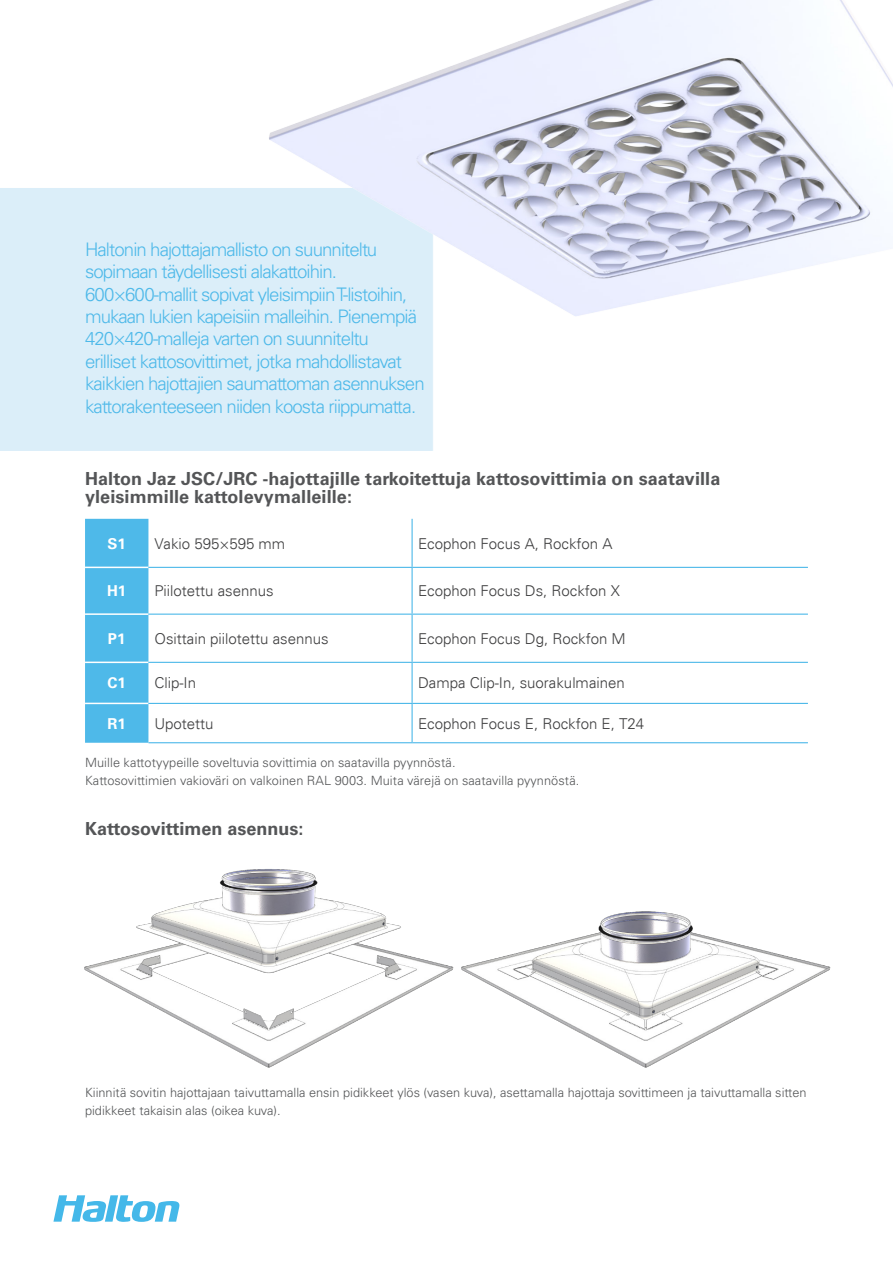
<style>
.page{position:relative;width:893px;height:1263px;background:#fff}
.page>*{position:absolute;margin:0;border:0;box-sizing:border-box;transform-origin:0 0}
.väläri{font:300 18.6px/22.4px "Univers LT Std";letter-spacing:-.05em;color:#4eb9e9}
.leipis_takasivu{font:700 18px/18px "Univers LT Std";letter-spacing:.005em;color:#545557}
.t1{font:300 15px "Univers";color:#3e3e3f}
.t2{font:700 15px "Univers LT Std";color:#fff}
.leipis_takasivu-2{font:300 12.75px/18px "Univers LT Std";color:#545557}
</style>
<div class="page">
<svg style="left:53px;top:1195px;width:126px;height:27px"></svg>
<div style="left:0;top:188px;width:204px;height:263px;background:#dbeef9"></div>
<div style="left:85px;top:519px;width:63px;height:224px;background:#4eb9e9"></div>
<hr style="left:85px;top:567px;width:63px;height:1px;background:#fff">
<hr style="left:85px;top:613px;width:63px;height:2px;background:#fff">
<hr style="left:85px;top:662px;width:63px;height:1px;background:#fff">
<hr style="left:85px;top:703px;width:63px;height:1px;background:#fff">
<hr style="left:148px;top:662px;width:264px;height:1px;background:#4eb9e9">
<hr style="left:412px;top:662px;width:396px;height:1px;background:#4eb9e9">
<hr style="left:148px;top:567px;width:264px;height:1px;background:#4eb9e9">
<hr style="left:412px;top:567px;width:396px;height:1px;background:#4eb9e9">
<hr style="left:148px;top:614px;width:264px;height:1px;background:#4eb9e9">
<hr style="left:412px;top:614px;width:396px;height:1px;background:#4eb9e9">
<hr style="left:148px;top:703px;width:264px;height:1px;background:#4eb9e9">
<hr style="left:412px;top:703px;width:396px;height:1px;background:#4eb9e9">
<hr style="left:148px;top:742px;width:264px;height:1px;background:#4eb9e9">
<hr style="left:412px;top:742px;width:396px;height:1px;background:#4eb9e9">
<hr style="left:412px;top:519px;width:1px;height:48px;background:#4eb9e9">
<hr style="left:412px;top:568px;width:1px;height:46px;background:#4eb9e9">
<hr style="left:412px;top:615px;width:1px;height:47px;background:#4eb9e9">
<hr style="left:412px;top:663px;width:1px;height:40px;background:#4eb9e9">
<hr style="left:412px;top:704px;width:1px;height:38px;background:#4eb9e9">
<img style="left:84px;top:869px;width:356px;height:199px">
<img style="left:440px;top:911px;width:391px;height:157px">
<img style="left:204px;top:0;width:689px;height:451px">
<p class="väläri" style="left:85px;top:238px;width:341px">Haltonin hajottajamallisto on suunniteltu sopimaan täydellisesti alakattoihin.<br>600×600-mallit sopivat yleisimpiin T-listoihin, mukaan lukien kapeisiin malleihin. Pienempiä 420×420-malleja varten on suunniteltu erilliset kattosovittimet, jotka mahdollistavat kaikkien hajottajien saumattoman asennuksen kattorakenteeseen niiden koosta riippumatta.</p>
<p class="leipis_takasivu" style="left:85px;top:470px;width:637px">Halton Jaz JSC/JRC -hajottajille tarkoitettuja kattosovittimia on saatavilla yleisimmille kattolevymalleille:</p>
<p class="t2" style="left:108px;top:534px;width:20px">S1</p>
<p class="t1" style="left:154px;top:534px;width:132px">Vakio 595×595 mm</p>
<p class="t1" style="left:418px;top:534px;width:196px">Ecophon Focus A, Rockfon A</p>
<p class="t2" style="left:107px;top:582px;width:21px">H1</p>
<p class="t1" style="left:154px;top:582px;width:121px">Piilotettu asennus</p>
<p class="t1" style="left:418px;top:582px;width:203px">Ecophon Focus Ds, Rockfon X</p>
<p class="t2" style="left:108px;top:630px;width:19px">P1</p>
<p class="t1" style="left:154px;top:629px;width:176px">Osittain piilotettu asennus</p>
<p class="t1" style="left:418px;top:629px;width:209px">Ecophon Focus Dg, Rockfon M</p>
<p class="t2" style="left:108px;top:674px;width:20px">C1</p>
<p class="t1" style="left:154px;top:674px;width:43px">Clip-In</p>
<p class="t1" style="left:418px;top:674px;width:208px">Dampa Clip-In, suorakulmainen</p>
<p class="t2" style="left:108px;top:714px;width:20px">R1</p>
<p class="t1" style="left:154px;top:714px;width:61px">Upotettu</p>
<p class="t1" style="left:418px;top:714px;width:227px">Ecophon Focus E, Rockfon E, T24</p>
<p class="leipis_takasivu-2" style="left:85px;top:754px;width:372px">Muille kattotyypeille soveltuvia sovittimia on saatavilla pyynnöstä.</p>
<p class="leipis_takasivu-2" style="left:85px;top:772px;width:496px">Kattosovittimien vakioväri on valkoinen RAL 9003. Muita värejä on saatavilla pyynnöstä.</p>
<p class="leipis_takasivu" style="left:85px;top:820px;width:220px">Kattosovittimen asennus:</p>
<p class="leipis_takasivu-2" style="left:85px;top:1083px;width:723px">Kiinnitä sovitin hajottajaan taivuttamalla ensin pidikkeet ylös (vasen kuva), asettamalla hajottaja sovittimeen ja taivuttamalla sitten pidikkeet takaisin alas (oikea kuva).</p>
</div>
